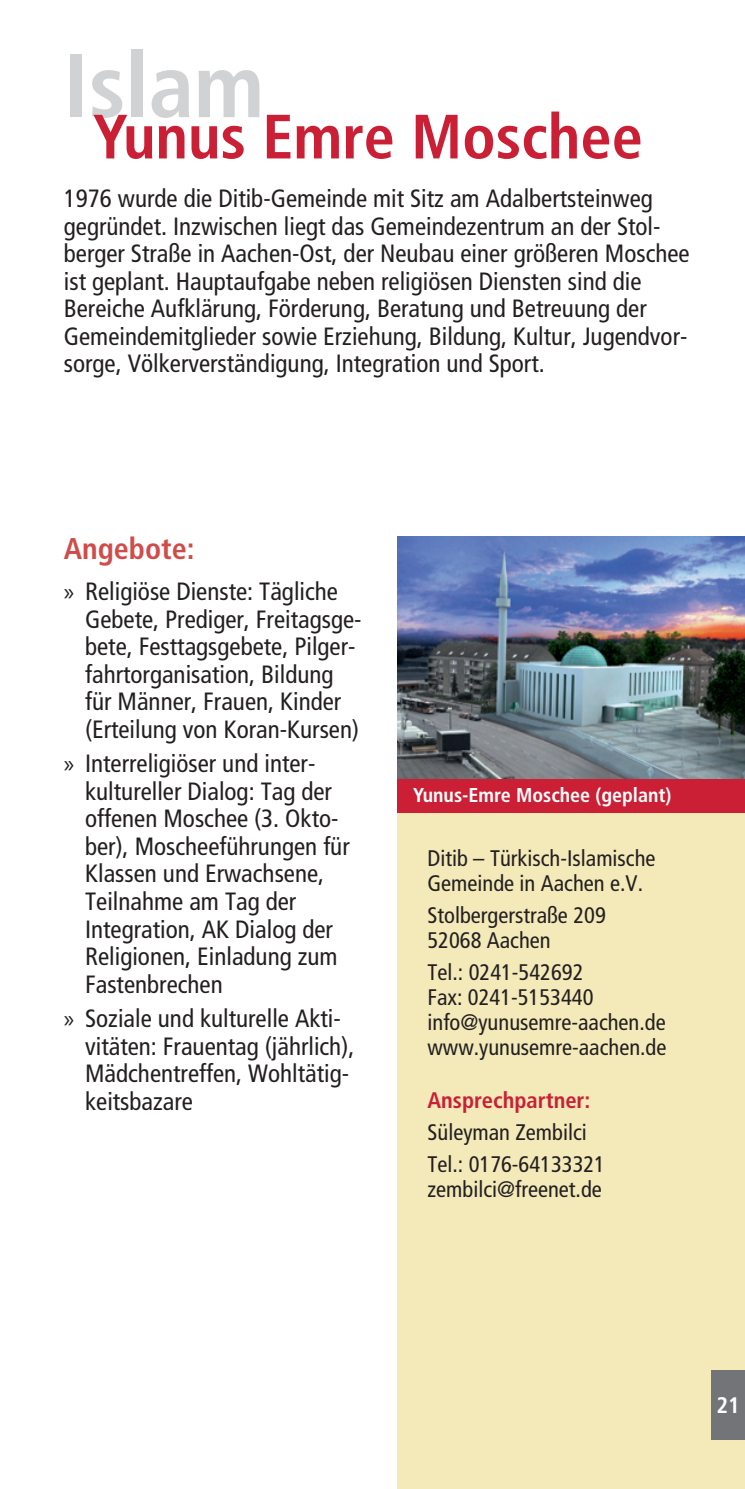
<style>
.page{position:relative;width:745px;height:1489px;background:#fff}
.page>*{position:absolute;margin:0;border:0;box-sizing:border-box;transform-origin:0 0}
.t1{font:700 condensed 90px "Frutiger";color:#d1d2d4}
.t2{font:700 condensed 62.5px "Frutiger";color:#cb1f35}
.t3{font:700 condensed 30px "Frutiger";color:#d14b48}
.t4{font:condensed 25px/27.5px "Frutiger";color:#231f20}
.t5{font:condensed 22.5px/25px "Frutiger";color:#231f20}
.t6{font:700 condensed 22.5px "Frutiger";color:#cb1f35}
.t7{font:700 condensed 22.5px "Frutiger";color:#fff}
.t8{font:700 condensed 20px "Frutiger";color:#fff}
.s1{font-family:"Myriad Pro";font-stretch:normal}
</style>
<div class="page">
<img style="left:397px;top:536px;width:347px;height:243px">
<div style="left:397px;top:779px;width:347px;height:35px;background:#cb1f35"></div>
<div style="left:397px;top:814px;width:347px;height:674px;background:#f3e9b9"></div>
<div style="left:710px;top:1369px;width:34px;height:70px;background:#727477"></div>
<h1 class="t1" style="left:64px;top:33px;width:202px">Islam</h1>
<h2 class="t2" style="left:93px;top:100px;width:551px">Yunus Emre Moschee</h2>
<p class="t4" style="left:64px;top:185px;width:627px">1976 wurde die Ditib-Gemeinde mit Sitz am Adalbertsteinweg gegründet. Inzwischen liegt das Gemeindezentrum an der Stol&shy;berger Straße in Aachen-Ost, der Neubau einer größeren Moschee ist geplant. Hauptaufgabe neben religiösen Diensten sind die Bereiche Aufklärung, Förderung, Beratung und Betreuung der Gemeindemitglieder sowie Erziehung, Bildung, Kultur, Jugendvor&shy;sorge, Völkerverständigung, Integration und Sport.</p>
<p class="t3" style="left:64px;top:530px;width:132px">Angebote:</p>
<p class="t4" style="left:85px;top:578px;width:278px;text-indent:-21px"><span class="s1">»</span> Religiöse Dienste: Tägliche<br>Gebete, Prediger, Freitagsge&shy;bete, Festtagsgebete, Pilger&shy;fahrtorganisation, Bildung für Männer, Frauen, Kinder (Erteilung von Koran-Kursen)</p>
<p class="t4" style="left:85px;top:750px;width:266px;text-indent:-21px"><span class="s1">»</span> Interreligiöser und inter&shy;kultureller Dialog: Tag der offenen Moschee (3. Okto&shy;ber), Moscheeführungen für<br>Klassen und Erwachsene,<br>Teilnahme am Tag der<br>Integration, AK Dialog der<br>Religionen, Einladung zum<br>Fastenbrechen</p>
<p class="t4" style="left:85px;top:1004px;width:270px;text-indent:-21px"><span class="s1">»</span> Soziale und kulturelle Akti&shy;vitäten: Frauentag (jährlich),<br>Mädchentreffen, Wohltätig&shy;keitsbazare</p>
<p class="t8" style="left:413px;top:783px;width:260px">Yunus-Emre Moschee (geplant)</p>
<p class="t5" style="left:427px;top:845px;width:229px">Ditib – Türkisch-Islamische<br>Gemeinde in Aachen e.V.</p>
<p class="t5" style="left:427px;top:902px;width:180px">Stolbergerstraße 209<br>52068 Aachen</p>
<p class="t5" style="left:427px;top:959px;width:240px">Tel.: 0241-542692<br>Fax: 0241-5153440 info@yunusemre-aachen.de www.yunusemre-aachen.de</p>
<p class="t6" style="left:427px;top:1086px;width:164px">Ansprechpartner:</p>
<p class="t5" style="left:427px;top:1116px;width:179px;line-height:32px">Süleyman Zembilci<br>Tel.: 0176-64133321</p>
<p class="t5" style="left:427px;top:1177px;width:176px">zembilci@freenet.de</p>
<p class="t7" style="left:716px;top:1391px;width:25px">21</p>
</div>
